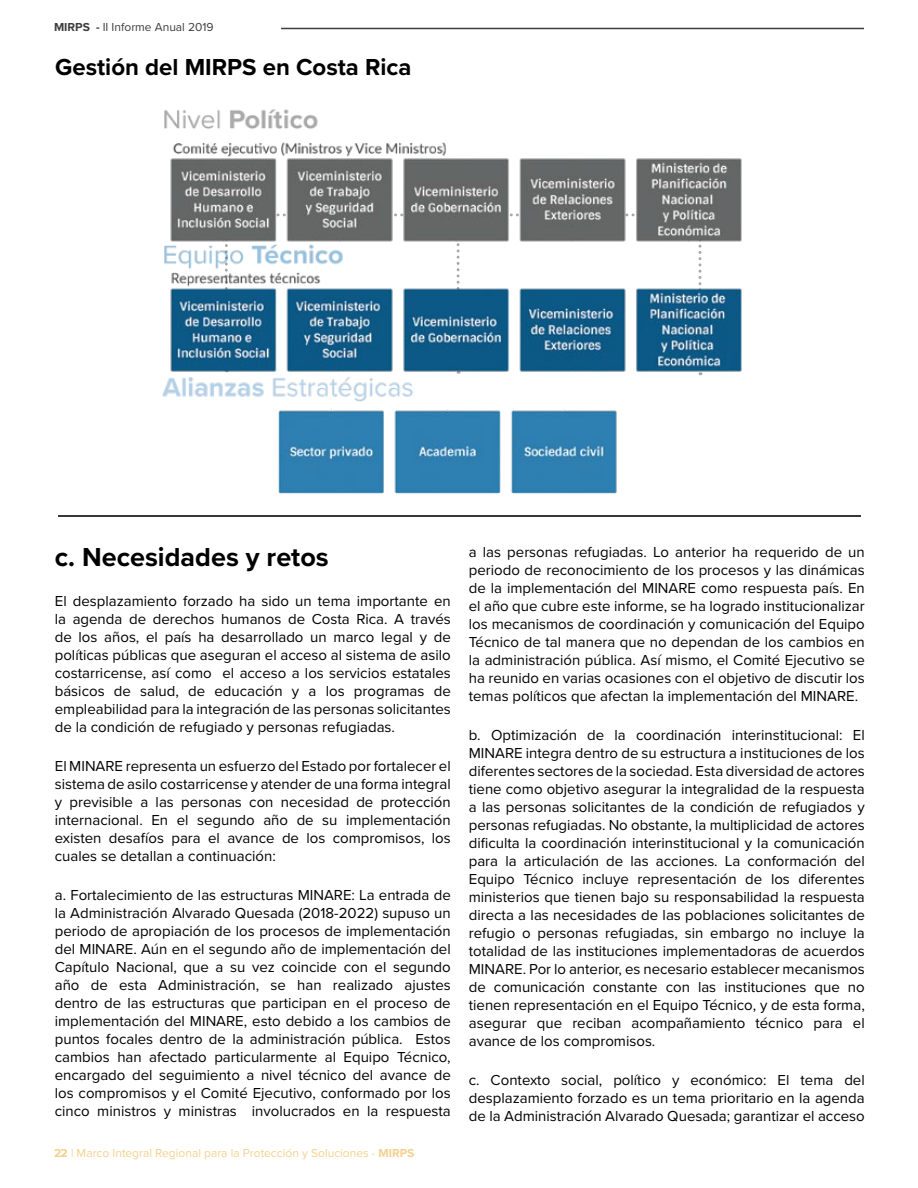
<style>
.page{position:relative;width:918px;height:1188px;background:#fff}
.page>*{position:absolute;margin:0;border:0;box-sizing:border-box;transform-origin:0 0}
.t1{font:700 27px "Proxima Nova";color:#000}
.t2{font:700 24px "Proxima Nova";color:#000}
.t3{font:15px/18px "Proxima Nova";color:#000;text-align:justify}
.t4{font:12px "Proxima Nova";color:#f3d18e}
.t5{font:12px "Proxima Nova";color:#3d3c3e}
.s1{font-weight:700}
</style>
<div class="page">
<hr style="left:281px;top:28px;width:583px;height:1px;background:#3d3c3e">
<hr style="left:59px;top:515px;width:802px;height:2px;background:#383838">
<img style="left:162px;top:109px;width:580px;height:385px">
<p class="t5" style="left:54px;top:18px;width:161px"><span class="s1">MIRPS -</span> II Informe Anual 2019</p>
<h2 class="t2" style="left:55px;top:49px;width:358px">Gestión del MIRPS en Costa Rica</h2>
<h1 class="t1" style="left:55px;top:537px;width:275px">c. Necesidades y retos</h1>
<p class="t3" style="left:55px;top:591px;width:398px">El desplazamiento forzado ha sido un tema importante en la agenda de derechos humanos de Costa Rica. A través de los años, el país ha desarrollado un marco legal y de políticas públicas que aseguran el acceso al sistema de asilo costarricense, así como el acceso a los servicios estatales básicos de salud, de educación y a los programas de empleabilidad para la integración de las personas solicitantes de la condición de refugiado y personas refugiadas.</p>
<p class="t3" style="left:55px;top:756px;width:398px">El MINARE representa un esfuerzo del Estado por fortalecer el sistema de asilo costarricense y atender de una forma integral y previsible a las personas con necesidad de protección internacional. En el segundo año de su implementación existen desafíos para el avance de los compromisos, los cuales se detallan a continuación:</p>
<p class="t3" style="left:55px;top:886px;width:398px">a. Fortalecimiento de las estructuras MINARE: La entrada de la Administración Alvarado Quesada (2018-2022) supuso un periodo de apropiación de los procesos de implementación del MINARE. Aún en el segundo año de implementación del Capítulo Nacional, que a su vez coincide con el segundo año de esta Administración, se han realizado ajustes dentro de las estructuras que participan en el proceso de implementación del MINARE, esto debido a los cambios de puntos focales dentro de la administración pública. Estos cambios han afectado particularmente al Equipo Técnico, encargado del seguimiento a nivel técnico del avance de los compromisos y el Comité Ejecutivo, conformado por los cinco ministros y ministras involucrados en la respuesta</p>
<p class="t4" style="left:54px;top:1144px;width:362px"><span class="s1">22</span> | Marco Integral Regional para la Protección y Soluciones - <span class="s1">MIRPS</span></p>
<p class="t3" style="left:469px;top:542px;width:398px">a las personas refugiadas. Lo anterior ha requerido de un periodo de reconocimiento de los procesos y las dinámicas de la implementación del MINARE como respuesta país. En el año que cubre este informe, se ha logrado institucionalizar los mecanismos de coordinación y comunicación del Equipo Técnico de tal manera que no dependan de los cambios en la administración pública. Así mismo, el Comité Ejecutivo se ha reunido en varias ocasiones con el objetivo de discutir los temas políticos que afectan la implementación del MINARE.</p>
<p class="t3" style="left:469px;top:726px;width:398px">b. Optimización de la coordinación interinstitucional: El MINARE integra dentro de su estructura a instituciones de los diferentes sectores de la sociedad. Esta diversidad de actores tiene como objetivo asegurar la integralidad de la respuesta a las personas solicitantes de la condición de refugiados y personas refugiadas. No obstante, la multiplicidad de actores dificulta la coordinación interinstitucional y la comunicación para la articulación de las acciones. La conformación del Equipo Técnico incluye representación de los diferentes ministerios que tienen bajo su responsabilidad la respuesta directa a las necesidades de las poblaciones solicitantes de refugio o personas refugiadas, sin embargo no incluye la totalidad de las instituciones implementadoras de acuerdos MINARE. Por lo anterior, es necesario establecer mecanismos de comunicación constante con las instituciones que no tienen representación en el Equipo Técnico, y de esta forma, asegurar que reciban acompañamiento técnico para el avance de los compromisos.</p>
<p class="t3" style="left:469px;top:1071px;width:398px">c. Contexto social, político y económico: El tema del desplazamiento forzado es un tema prioritario en la agenda de la Administración Alvarado Quesada; garantizar el acceso</p>
</div>
